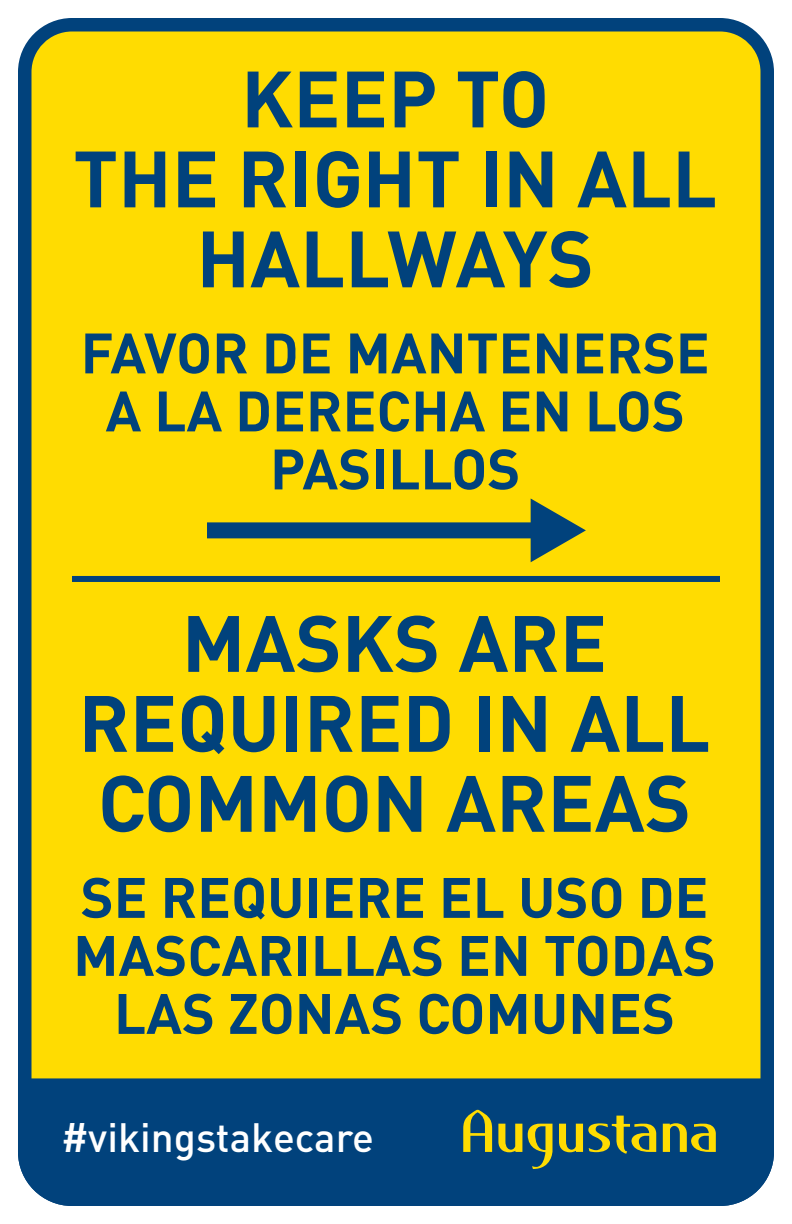
<style>
.page{position:relative;width:792px;height:1224px;background:#fff}
.page>*{position:absolute;margin:0;border:0;box-sizing:border-box;transform-origin:0 0}
.t1{font:700 78.4px/80px "DINOT";color:#01427c;text-align:center}
.t2{font:700 56px/58px "DINOT";color:#01427c;text-align:center}
.t3{font:500 40.5px "DINOT";color:#fff}
</style>
<div class="page">
<div style="left:18px;top:18px;width:756px;height:1060px;background:#ffdc01"></div>
<div style="left:18px;top:1078px;width:756px;height:128px;background:#01427c"></div>
<svg style="left:498px;top:1124px;width:24px;height:28px"></svg>
<svg style="left:528px;top:1124px;width:25px;height:45px"></svg>
<svg style="left:663px;top:1123px;width:53px;height:29px;background:#83913c"></svg>
<svg style="left:463px;top:1110px;width:29px;height:42px"></svg>
<svg style="left:559px;top:1116px;width:97px;height:38px;background:#5d794f"></svg>
<div style="left:72px;top:576px;width:648px;height:6px;background:#01427c"></div>
<div style="left:207px;top:522px;width:333px;height:16px;background:#01427c"></div>
<svg style="left:531px;top:498px;width:55px;height:64px;background:#818f3d"></svg>
<h1 class="t1" style="left:73px;top:56px;width:645px">KEEP TO<br>THE RIGHT IN ALL<br>HALLWAYS</h1>
<p class="t2" style="left:81px;top:322px;width:630px">FAVOR DE MANTENERSE<br>A LA DERECHA EN LOS<br>PASILLOS</p>
<h1 class="t1" style="left:79px;top:600px;width:633px">MASKS ARE<br>REQUIRED IN ALL<br>COMMON AREAS</h1>
<p class="t2" style="left:73px;top:866px;width:644px">SE REQUIERE EL USO DE<br>MASCARILLAS EN TODAS<br>LAS ZONAS COMUNES</p>
<p class="t3" style="left:61px;top:1110px;width:314px">#vikingstakecare</p>
</div>
